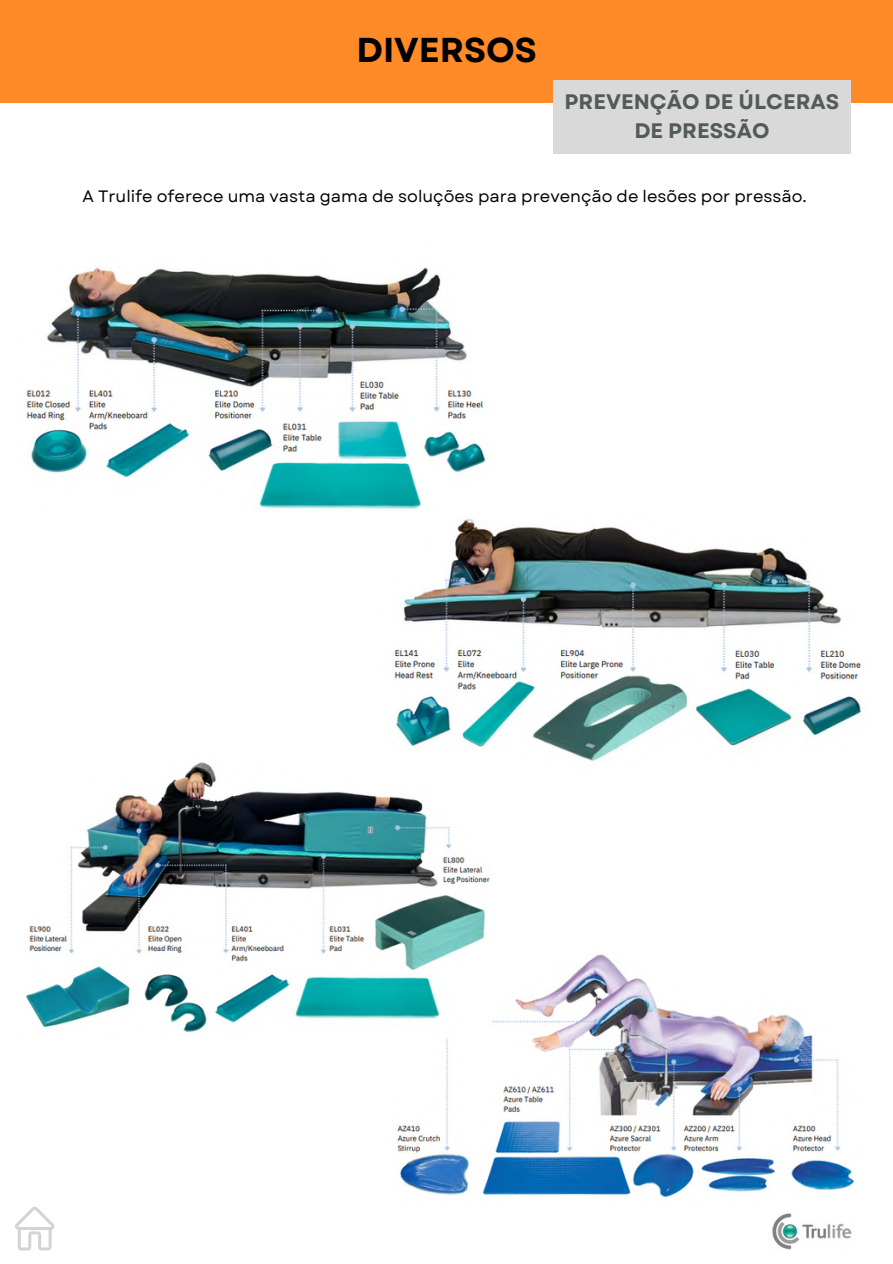
<style>
.page{position:relative;width:893px;height:1264px;background:#fff}
.page>*{position:absolute;margin:0;border:0;box-sizing:border-box;transform-origin:0 0}
.t1{font:700 34.5px "Garet";color:#000}
.t2{font:700 21px/29.2px "Garet";color:#535b59;text-align:center}
.t3{font:16.5px "Garet";color:#000}
</style>
<div class="page">
<img style="left:397px;top:954px;width:458px;height:244px">
<img style="left:394px;top:518px;width:468px;height:243px">
<img style="left:26px;top:266px;width:460px;height:243px">
<img style="left:26px;top:753px;width:465px;height:284px">
<img style="left:772px;top:1213px;width:80px;height:37px">
<div style="left:0;top:0;width:892px;height:102px;background:#fe8b28"></div>
<div style="left:553px;top:81px;width:297px;height:73px;background:#d9d9d9"></div>
<svg style="left:15px;top:1206px;width:40px;height:44px"></svg>
<h1 class="t1" style="left:356px;top:25px;width:182px">DIVERSOS</h1>
<p class="t2" style="left:564px;top:87px;width:276px">PREVENÇÃO DE ÚLCERAS<br>DE PRESSÃO</p>
<p class="t3" style="left:82px;top:184px;width:725px">A Trulife oferece uma vasta gama de soluções para prevenção de lesões por pressão.</p>
</div>
